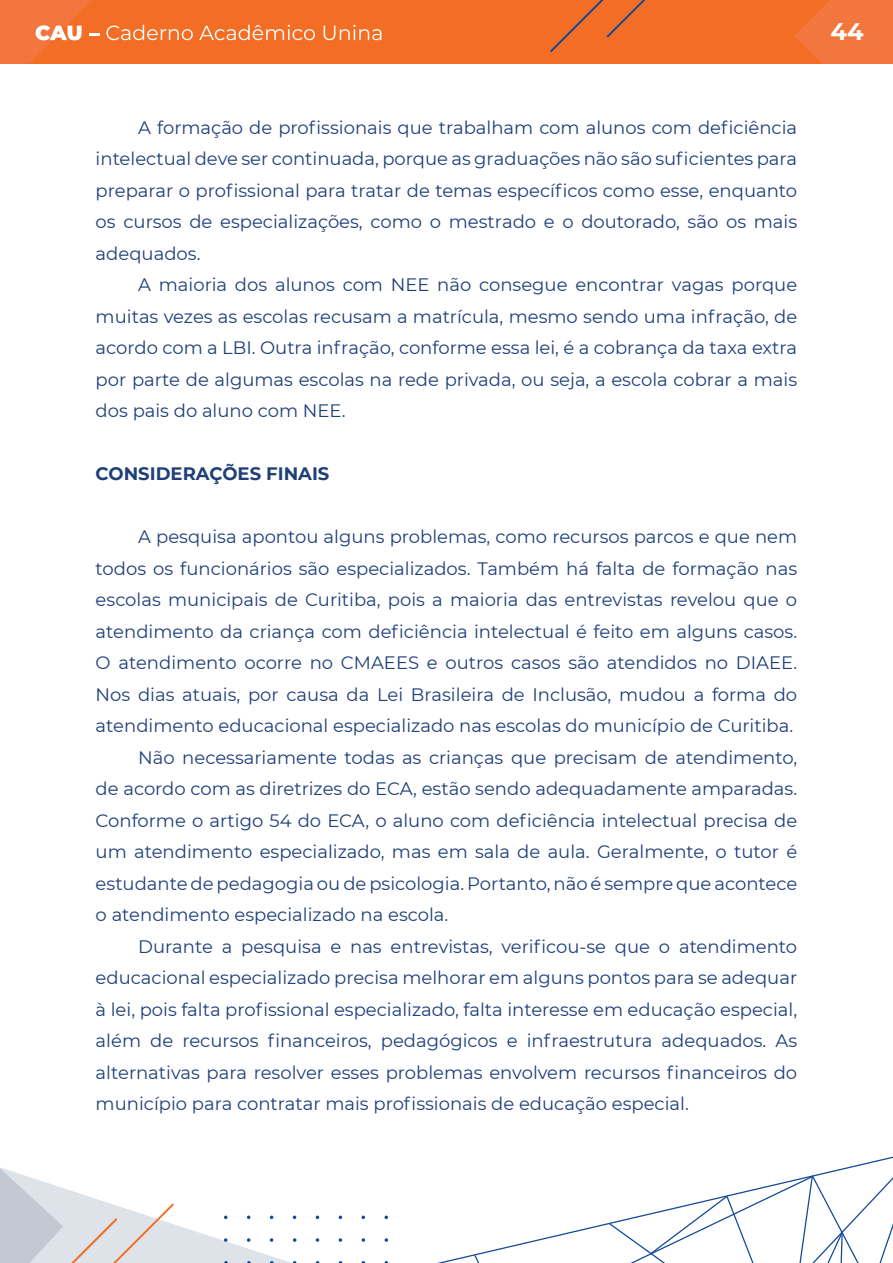
<style>
.page{position:relative;width:893px;height:1263px;background:#fff}
.page>*{position:absolute;margin:0;border:0;box-sizing:border-box;transform-origin:0 0}
.t1{font:700 24px "Montserrat";color:#fff}
.t2{font:18px/31.5px "Montserrat";color:#1f3f79;text-align:justify}
.t3{font:700 18px "Montserrat";color:#1f3f79}
</style>
<div class="page">
<div style="left:0;top:0;width:893px;height:64px;background:#f36e24"></div>
<svg style="left:794px;top:0;width:99px;height:64px"></svg>
<svg style="left:0;top:0;width:99px;height:64px"></svg>
<svg style="left:106px;top:25px;width:87px;height:15px"></svg>
<svg style="left:199px;top:25px;width:116px;height:15px"></svg>
<svg style="left:324px;top:25px;width:57px;height:15px"></svg>
<svg style="left:550px;top:0;width:96px;height:52px"></svg>
<svg style="left:437px;top:1156px;width:456px;height:107px"></svg>
<svg style="left:474px;top:1255px;width:5px;height:8px"></svg>
<svg style="left:609px;top:1175px;width:284px;height:88px"></svg>
<svg style="left:316px;top:1215px;width:3px;height:4px"></svg>
<svg style="left:339px;top:1215px;width:3px;height:4px"></svg>
<svg style="left:362px;top:1215px;width:3px;height:4px"></svg>
<svg style="left:384px;top:1215px;width:4px;height:4px"></svg>
<svg style="left:316px;top:1238px;width:3px;height:4px"></svg>
<svg style="left:339px;top:1238px;width:3px;height:4px"></svg>
<svg style="left:362px;top:1238px;width:3px;height:4px"></svg>
<svg style="left:385px;top:1238px;width:3px;height:4px"></svg>
<svg style="left:0;top:1167px;width:296px;height:96px"></svg>
<p class="t2" style="left:96px;top:111px;width:703px;text-indent:43px">A formação de profissionais que trabalham com alunos com deficiência intelectual deve ser continuada, porque as graduações não são suficientes para preparar o profissional para tratar de temas específicos como esse, enquanto os cursos de especializações, como o mestrado e o doutorado, são os mais adequados.</p>
<p class="t2" style="left:96px;top:268px;width:703px;text-indent:43px">A maioria dos alunos com NEE não consegue encontrar vagas porque muitas vezes as escolas recusam a matrícula, mesmo sendo uma infração, de acordo com a LBI. Outra infração, conforme essa lei, é a cobrança da taxa extra por parte de algumas escolas na rede privada, ou seja, a escola cobrar a mais dos pais do aluno com NEE.</p>
<p class="t3" style="left:96px;top:461px;width:235px">CONSIDERAÇÕES FINAIS</p>
<p class="t2" style="left:138px;top:520px;width:660px">A pesquisa apontou alguns problemas, como recursos parcos e que nem</p>
<p class="t2" style="left:96px;top:552px;width:703px">todos os funcionários são especializados. Também há falta de formação nas</p>
<p class="t2" style="left:96px;top:583px;width:703px">escolas municipais de Curitiba, pois a maioria das entrevistas revelou que o</p>
<p class="t2" style="left:96px;top:615px;width:703px">atendimento da criança com deficiência intelectual é feito em alguns casos.</p>
<p class="t2" style="left:96px;top:646px;width:703px">O atendimento ocorre no CMAEES e outros casos são atendidos no DIAEE.</p>
<p class="t2" style="left:96px;top:678px;width:703px">Nos dias atuais, por causa da Lei Brasileira de Inclusão, mudou a forma do</p>
<p class="t2" style="left:96px;top:709px;width:699px">atendimento educacional especializado nas escolas do município de Curitiba.</p>
<p class="t2" style="left:138px;top:741px;width:660px">Não necessariamente todas as crianças que precisam de atendimento,</p>
<p class="t2" style="left:96px;top:772px;width:703px">de acordo com as diretrizes do ECA, estão sendo adequadamente amparadas.</p>
<p class="t2" style="left:96px;top:804px;width:703px">Conforme o artigo 54 do ECA, o aluno com deficiência intelectual precisa de</p>
<p class="t2" style="left:96px;top:835px;width:703px">um atendimento especializado, mas em sala de aula. Geralmente, o tutor é</p>
<p class="t2" style="left:96px;top:867px;width:703px">estudante de pedagogia ou de psicologia. Portanto, não é sempre que acontece</p>
<p class="t2" style="left:96px;top:898px;width:354px">o atendimento especializado na escola.</p>
<p class="t2" style="left:138px;top:930px;width:660px">Durante a pesquisa e nas entrevistas, verificou-se que o atendimento</p>
<p class="t2" style="left:96px;top:961px;width:703px">educacional especializado precisa melhorar em alguns pontos para se adequar</p>
<p class="t2" style="left:96px;top:993px;width:703px">à lei, pois falta profissional especializado, falta interesse em educação especial,</p>
<p class="t2" style="left:96px;top:1024px;width:703px">além de recursos financeiros, pedagógicos e infraestrutura adequados. As</p>
<p class="t2" style="left:96px;top:1056px;width:703px">alternativas para resolver esses problemas envolvem recursos financeiros do</p>
<p class="t2" style="left:96px;top:1087px;width:595px">município para contratar mais profissionais de educação especial.</p>
<h1 class="t1" style="left:830px;top:14px;width:35px">44</h1>
</div>
